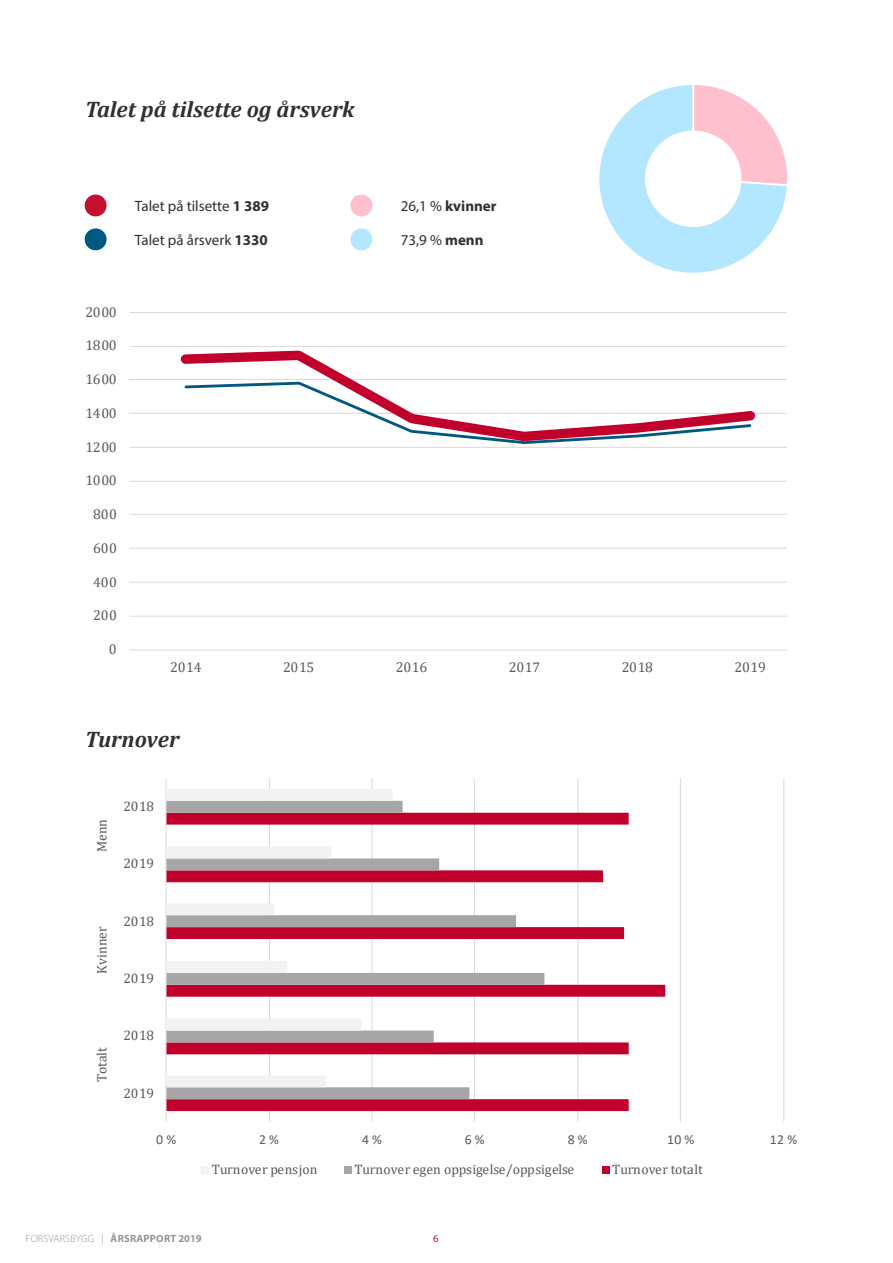
<style>
.page{position:relative;width:893px;height:1263px;background:#fff}
.page>*{position:absolute;margin:0;border:0;box-sizing:border-box;transform-origin:0 0}
.Overskrifter_i_avsni{font:italic 700 22.5px "Cambria";color:#312f30}
.Brød{font:15px "Myriad Pro";color:#312f30}
.Brød-2{font:700 15px "Myriad Pro";color:#312f30}
.t1{font:14.1px "Cambria";letter-spacing:-.02em;color:#595959}
.t2{font:13.8px "Cambria";letter-spacing:-.01em;color:#595959}
.t3{font:13.8px "Calibri";color:#595959}
.t4{font:700 10.5px "Myriad Pro";letter-spacing:.02em;color:#939598}
.t5{font:10.5px "Myriad Pro";color:#c3102f}
.s1{font-weight:700}
.s2{font-weight:400}
.s3{font-weight:300}
</style>
<div class="page">
<hr style="left:166px;top:778px;width:1px;height:343px;background:#d9d9d9">
<hr style="left:269px;top:778px;width:1px;height:343px;background:#d9d9d9">
<hr style="left:371px;top:778px;width:1px;height:343px;background:#d9d9d9">
<hr style="left:474px;top:778px;width:1px;height:343px;background:#d9d9d9">
<hr style="left:577px;top:778px;width:1px;height:343px;background:#d9d9d9">
<hr style="left:680px;top:778px;width:1px;height:343px;background:#d9d9d9">
<hr style="left:783px;top:778px;width:1px;height:343px;background:#d9d9d9">
<svg style="left:166px;top:813px;width:499px;height:298px"></svg>
<svg style="left:166px;top:801px;width:378px;height:298px"></svg>
<svg style="left:166px;top:789px;width:227px;height:298px"></svg>
<div style="left:201px;top:1166px;width:8px;height:7px;background:#f2f2f2"></div>
<div style="left:344px;top:1166px;width:7px;height:7px;background:#a6a6a6"></div>
<div style="left:602px;top:1166px;width:7px;height:7px;background:#c1002b"></div>
<hr style="left:129px;top:616px;width:658px;height:1px;background:#d9d9d9">
<hr style="left:129px;top:582px;width:658px;height:1px;background:#d9d9d9">
<hr style="left:129px;top:548px;width:658px;height:1px;background:#d9d9d9">
<hr style="left:129px;top:514px;width:658px;height:1px;background:#d9d9d9">
<hr style="left:129px;top:481px;width:658px;height:1px;background:#d9d9d9">
<hr style="left:129px;top:447px;width:658px;height:1px;background:#d9d9d9">
<hr style="left:129px;top:413px;width:658px;height:1px;background:#d9d9d9">
<hr style="left:129px;top:379px;width:658px;height:1px;background:#d9d9d9">
<hr style="left:129px;top:346px;width:658px;height:1px;background:#d9d9d9">
<hr style="left:129px;top:312px;width:658px;height:1px;background:#d9d9d9">
<hr style="left:129px;top:650px;width:658px;height:1px;background:#d9d9d9">
<svg style="left:180px;top:350px;width:575px;height:70px"></svg>
<svg style="left:183px;top:380px;width:570px;height:64px"></svg>
<div style="left:85px;top:195px;width:22px;height:21px;background:#c3102f;border-radius:50%"></div>
<div style="left:85px;top:228px;width:22px;height:22px;background:#005983;border-radius:50%"></div>
<div style="left:350px;top:195px;width:22px;height:21px;background:#ffc0ce;border-radius:50%"></div>
<div style="left:350px;top:228px;width:22px;height:22px;background:#b3e6ff;border-radius:50%"></div>
<svg style="left:599px;top:85px;width:189px;height:188px"></svg>
<p class="Overskrifter_i_avsni" style="left:85px;top:93px;width:271px">Talet på tilsette og årsverk</p>
<p class="Brød" style="left:135px;top:197px;width:136px">Talet på tilsette <span class="s1">1 389</span></p>
<p class="Brød" style="left:135px;top:231px;width:135px">Talet på årsverk <span class="s1">1330</span></p>
<p class="t1" style="left:85px;top:303px;width:33px">2000</p>
<p class="t1" style="left:85px;top:337px;width:33px">1800</p>
<p class="t1" style="left:85px;top:371px;width:33px">1600</p>
<p class="t1" style="left:85px;top:405px;width:33px">1400</p>
<p class="t1" style="left:85px;top:438px;width:33px">1200</p>
<p class="t1" style="left:85px;top:472px;width:33px">1000</p>
<p class="t1" style="left:93px;top:506px;width:25px">800</p>
<p class="t1" style="left:93px;top:540px;width:25px">600</p>
<p class="t1" style="left:93px;top:573px;width:25px">400</p>
<p class="t1" style="left:93px;top:607px;width:25px">200</p>
<p class="t1" style="left:109px;top:641px;width:9px">0</p>
<p class="Brød-2" style="left:401px;top:196px;width:97px"><span class="s2">26,1 %</span> kvinner</p>
<p class="Brød" style="left:401px;top:231px;width:84px">73,9 % <span class="s1">menn</span></p>
<p class="t1" style="left:170px;top:659px;width:33px">2014</p>
<p class="t1" style="left:283px;top:659px;width:33px">2015</p>
<p class="t1" style="left:396px;top:659px;width:33px">2016</p>
<p class="t1" style="left:509px;top:659px;width:33px">2017</p>
<p class="t1" style="left:622px;top:659px;width:33px">2018</p>
<p class="t1" style="left:734px;top:659px;width:33px">2019</p>
<p class="Overskrifter_i_avsni" style="left:85px;top:723px;width:96px">Turnover</p>
<p class="t2" style="left:94px;top:852px;width:35px;rotate:-90deg">Menn</p>
<p class="t2" style="left:123px;top:798px;width:32px">2018</p>
<p class="t2" style="left:123px;top:855px;width:32px">2019</p>
<p class="t2" style="left:94px;top:974px;width:48px;rotate:-90deg">Kvinner</p>
<p class="t2" style="left:123px;top:913px;width:32px">2018</p>
<p class="t2" style="left:123px;top:970px;width:32px">2019</p>
<p class="t2" style="left:94px;top:1082px;width:36px;rotate:-90deg">Totalt</p>
<p class="t2" style="left:123px;top:1027px;width:32px">2018</p>
<p class="t2" style="left:123px;top:1085px;width:32px">2019</p>
<p class="t3" style="left:156px;top:1129px;width:21px">0 %</p>
<p class="t3" style="left:259px;top:1129px;width:21px">2 %</p>
<p class="t3" style="left:362px;top:1129px;width:21px">4 %</p>
<p class="t3" style="left:465px;top:1129px;width:21px">6 %</p>
<p class="t3" style="left:568px;top:1129px;width:21px">8 %</p>
<p class="t3" style="left:667px;top:1129px;width:29px">10 %</p>
<p class="t3" style="left:770px;top:1129px;width:29px">12 %</p>
<p class="t2" style="left:212px;top:1161px;width:107px">Turnover pensjon</p>
<p class="t2" style="left:354px;top:1161px;width:221px">Turnover egen oppsigelse/oppsigelse</p>
<p class="t2" style="left:612px;top:1161px;width:92px">Turnover totalt</p>
<p class="t4" style="left:26px;top:1231px;width:178px"><span class="s3">FORSVARSBYGG |</span> ÅRSRAPPORT 2019</p>
<p class="t5" style="left:433px;top:1232px;width:7px">6</p>
</div>
